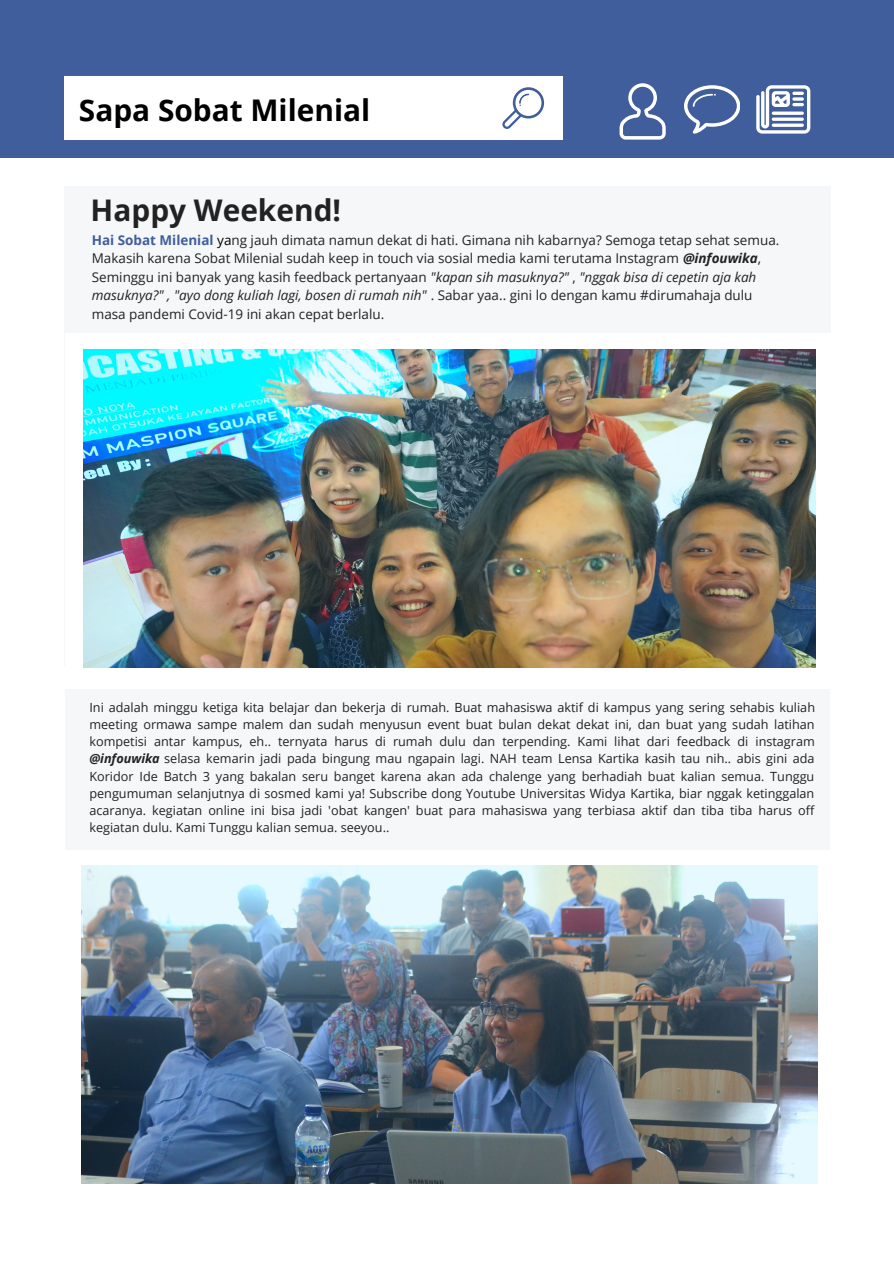
<style>
.page{position:relative;width:894px;height:1264px;background:#fff}
.page>*{position:absolute;margin:0;border:0;box-sizing:border-box;transform-origin:0 0}
.t1{font:700 29.85px "Open Sans";color:#000}
.t2{font:700 29.85px "Open Sans";color:#222}
.t3{font:13.5px/18.5px "Open Sans";color:#222}
.t4{font:12.6px/17.2px "Open Sans";color:#222;text-align:justify}
.s1{font-weight:700;color:#405e9b}
.s2{color:#000}
.s3{font-weight:700;font-style:italic}
.s4{font-style:italic}
</style>
<div class="page">
<div style="left:0;top:0;width:893px;height:158px;background:#405e9b"></div>
<svg style="left:619px;top:83px;width:46px;height:57px"></svg>
<svg style="left:756px;top:85px;width:54px;height:49px"></svg>
<svg style="left:684px;top:85px;width:55px;height:49px"></svg>
<div style="left:64px;top:77px;width:498px;height:63px;background:#fff"></div>
<svg style="left:502px;top:87px;width:42px;height:42px"></svg>
<div style="left:64px;top:187px;width:766px;height:478px;background:#f6f7f8"></div>
<div style="left:65px;top:333px;width:764px;height:351px;background:#fff"></div>
<img style="left:83px;top:350px;width:732px;height:317px">
<div style="left:66px;top:689px;width:763px;height:478px;background:#f6f7f8"></div>
<div style="left:65px;top:850px;width:765px;height:351px;background:#fff"></div>
<img style="left:81px;top:865px;width:736px;height:318px">
<h1 class="t1" style="left:79px;top:89px;width:292px">Sapa Sobat Milenial</h1>
<h1 class="t2" style="left:91px;top:189px;width:252px">Happy Weekend!</h1>
<p class="t3" style="left:92px;top:230px;width:688px"><span class="s1">Hai Sobat Milenial</span> <span class="s2">ya</span>ng jauh dimata namun dekat di hati. Gimana nih kabarnya? Semoga tetap sehat semua.<br>Makasih karena Sobat Milenial sudah keep in touch via sosial media kami terutama Instagram <span class="s3">@infouwika</span>, Seminggu ini banyak yang kasih feedback pertanyaan <span class="s4">"kapan sih masuknya?"</span> , <span class="s4">"nggak bisa di cepetin aja kah masuknya?" , "ayo dong kuliah lagi, bosen di rumah nih"</span> . Sabar yaa.. gini lo dengan kamu #dirumahaja dulu masa pandemi Covid-19 ini akan cepat berlalu.</p>
<p class="t4" style="left:89px;top:698px;width:727px">Ini adalah minggu ketiga kita belajar dan bekerja di rumah. Buat mahasiswa aktif di kampus yang sering sehabis kuliah meeting ormawa sampe malem dan sudah menyusun event buat bulan dekat dekat ini, dan buat yang sudah latihan kompetisi antar kampus, eh.. ternyata harus di rumah dulu dan terpending. Kami lihat dari feedback di instagram <span class="s3">@infouwika</span> selasa kemarin jadi pada bingung mau ngapain lagi. NAH team Lensa Kartika kasih tau nih.. abis gini ada Koridor Ide Batch 3 yang bakalan seru banget karena akan ada chalenge yang berhadiah buat kalian semua. Tunggu pengumuman selanjutnya di sosmed kami ya! Subscribe dong Youtube Universitas Widya Kartika, biar nggak ketinggalan acaranya. kegiatan online ini bisa jadi 'obat kangen' buat para mahasiswa yang terbiasa aktif dan tiba tiba harus off kegiatan dulu. Kami Tunggu kalian semua. seeyou..</p>
</div>
